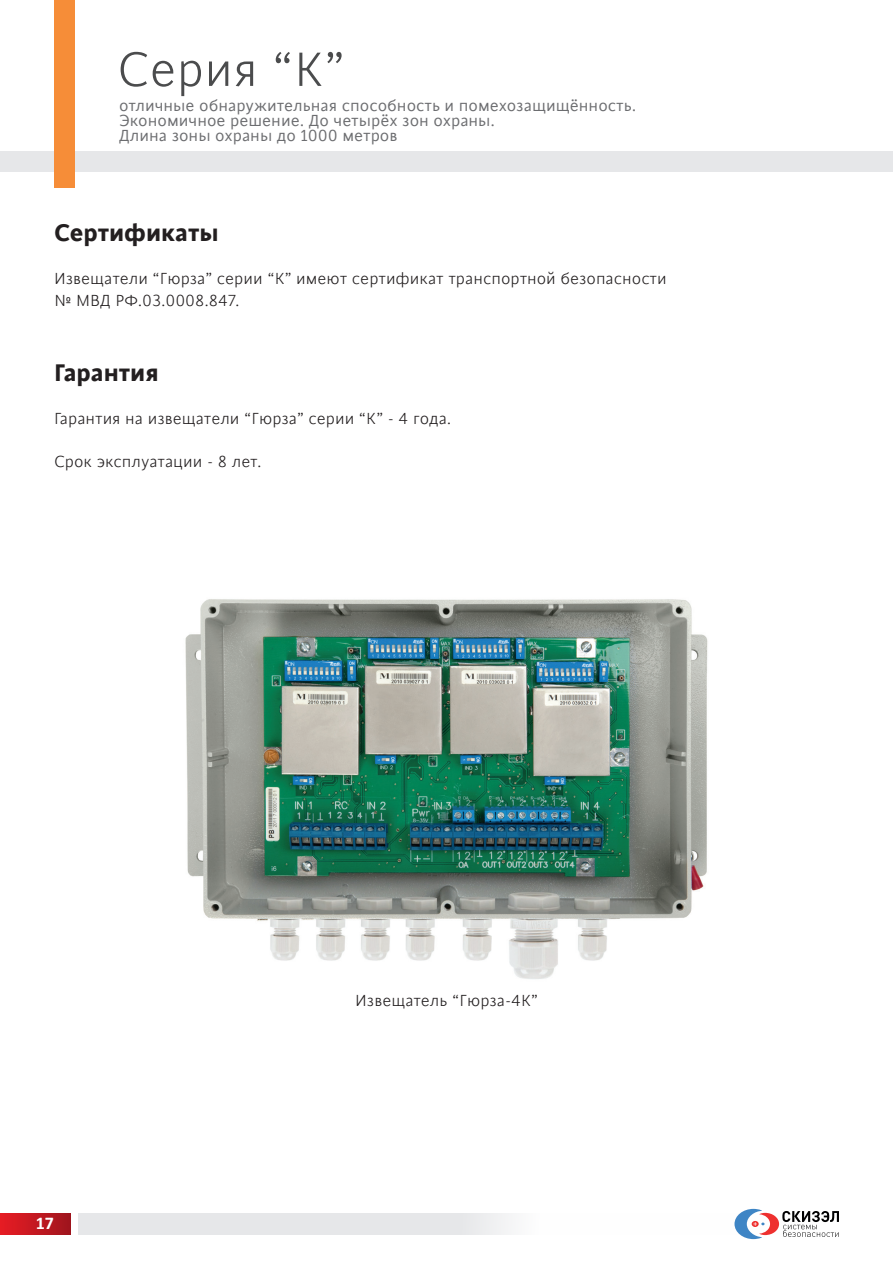
<style>
.page{position:relative;width:893px;height:1263px;background:#fff}
.page>*{position:absolute;margin:0;border:0;box-sizing:border-box;transform-origin:0 0}
.t1{font:300 54px "Cinta";color:#4b4c4d}
.t2{font:700 27px "Cinta";color:#231f20}
.t3{font:300 18px/21.6px "Cinta";color:#231f20}
.t4{font:18px/15px "Cinta";color:#6c6d70}
.t5{font:700 18px "Calibri";color:#fff}
</style>
<div class="page">
<div style="left:0;top:151px;width:893px;height:21px;background:#e6e7e9"></div>
<div style="left:0;top:1214px;width:71px;height:20px;background:linear-gradient(to right,#e81c24,#9f151e)"></div>
<div style="left:78px;top:1214px;width:432px;height:20px;background:#e6e7e9"></div>
<div style="left:54px;top:0;width:20px;height:188px;background:#f68d38"></div>
<img style="left:185px;top:599px;width:523px;height:380px">
<svg style="left:734px;top:1209px;width:105px;height:30px"></svg>
<p class="t1" style="left:117px;top:40px;width:230px">Серия “К”</p>
<p class="t4" style="left:119px;top:98px;width:519px">отличные обнаружительная способность и помехозащищённость.</p>
<p class="t4" style="left:119px;top:113px;width:378px">Экономичное решение. До четырёх зон охраны.<br>Длина зоны охраны до 1000 метров</p>
<p class="t2" style="left:54px;top:216px;width:166px">Сертификаты</p>
<p class="t3" style="left:54px;top:268px;width:614px">Извещатели “Гюрза” серии “К” имеют сертификат транспортной безопасности № МВД РФ.03.0008.847.</p>
<p class="t2" style="left:54px;top:356px;width:106px">Гарантия</p>
<p class="t3" style="left:54px;top:408px;width:399px">Гарантия на извещатели “Гюрза” серии “К” - 4 года.</p>
<p class="t3" style="left:54px;top:451px;width:209px">Срок эксплуатации - 8 лет.</p>
<p class="t5" style="left:36px;top:1210px;width:20px">17</p>
<p class="t3" style="left:355px;top:990px;width:184px">Извещатель “Гюрза-4К”</p>
</div>
